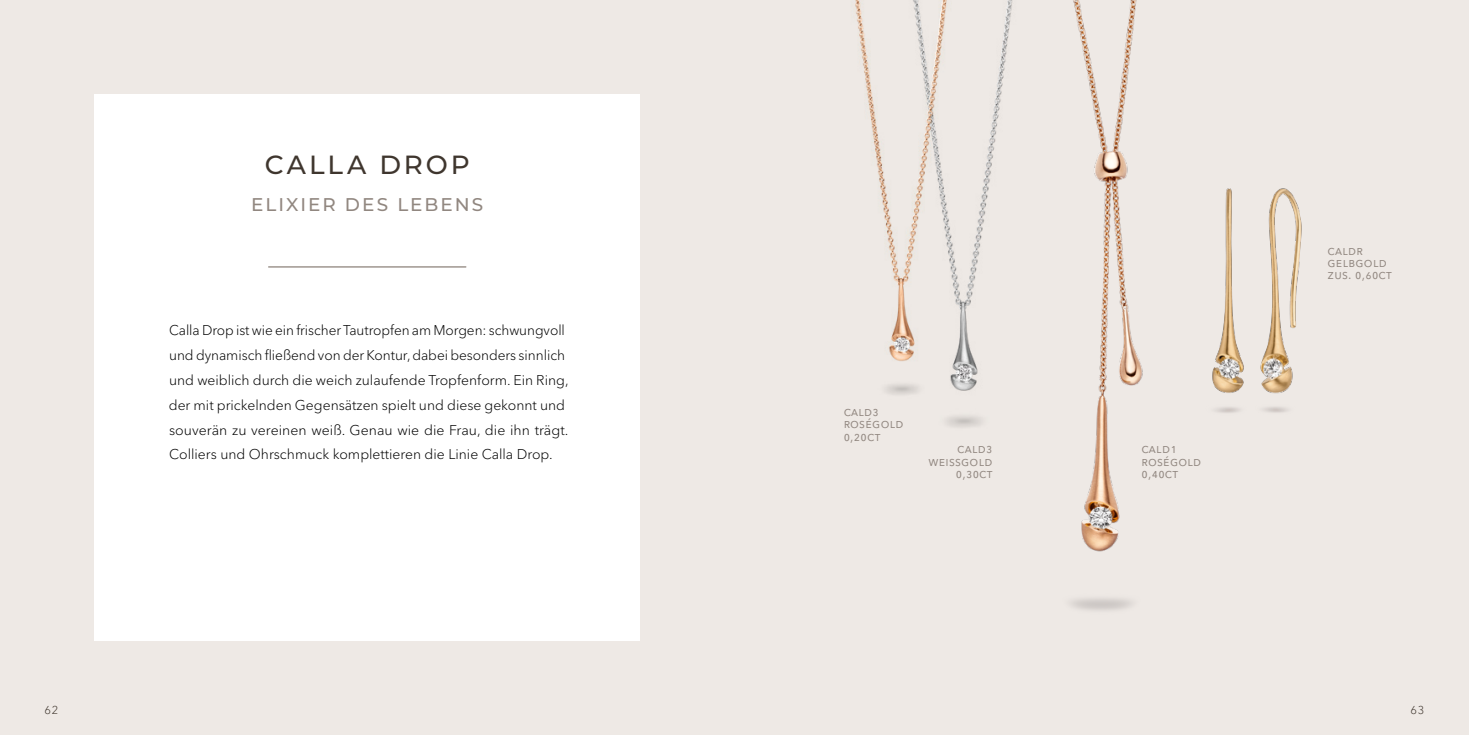
<style>
.page{position:relative;width:1469px;height:735px;background:#fff}
.page>*{position:absolute;margin:0;border:0;box-sizing:border-box;transform-origin:0 0}
.HL{font:500 26.25px "Montserrat";letter-spacing:.11em;color:#3f362e}
.SL_1{font:500 18.38px "Montserrat";letter-spacing:.11em;color:#918780}
.Lesetext_NEU{font:300 14px/24.8px "Avenir Next LT Pro";color:#000}
.Produktbeschreibung_Linksbündig{font:13.12px "Avenir Next";letter-spacing:.02em;color:#918780}
.t1{font:300 11.38px "Avenir Next LT Pro";color:#3f362e}
</style>
<div class="page">
<div style="left:0;top:0;width:1468px;height:734px;background:#eee9e5"></div>
<img style="left:946px;top:302px;width:14px;height:125px">
<img style="left:855px;top:0;width:101px;height:399px">
<img style="left:874px;top:0;width:68px;height:278px">
<img style="left:960px;top:0;width:183px;height:611px">
<img style="left:1212px;top:188px;width:90px;height:225px">
<div style="left:94px;top:94px;width:546px;height:546px;background:#fff"></div>
<hr style="left:269px;top:266px;width:197px;height:1px;background:#918780">
<p class="HL" style="left:265px;top:146px;width:206px">CALLA DROP</p>
<p class="SL_1" style="left:251px;top:191px;width:233px">ELIXIER DES LEBENS</p>
<p class="Lesetext_NEU" style="left:169px;top:318px;width:401px">Calla Drop ist wie ein frischer Tautropfen am Morgen: schwungvoll und dynamisch fließend von der Kontur, dabei besonders sinnlich und weiblich durch die weich zulaufende Tropfenform. Ein Ring, der mit prickelnden Gegensätzen spielt und diese gekonnt und souverän zu vereinen weiß. Genau wie die Frau, die ihn trägt.<br>Colliers und Ohrschmuck komplettieren die Linie Calla Drop.</p>
<p class="Produktbeschreibung_Linksbündig" style="left:843px;top:400px;width:37px">cald3</p>
<p class="Produktbeschreibung_Linksbündig" style="left:843px;top:412px;width:61px">roségold</p>
<p class="Produktbeschreibung_Linksbündig" style="left:843px;top:425px;width:38px">0,20ct</p>
<p class="Produktbeschreibung_Linksbündig" style="left:957px;top:437px;width:37px">cald3</p>
<p class="Produktbeschreibung_Linksbündig" style="left:928px;top:449px;width:66px">weissgold</p>
<p class="Produktbeschreibung_Linksbündig" style="left:955px;top:462px;width:38px">0,30ct</p>
<p class="Produktbeschreibung_Linksbündig" style="left:1141px;top:437px;width:37px">cald1</p>
<p class="Produktbeschreibung_Linksbündig" style="left:1141px;top:449px;width:61px">roségold</p>
<p class="Produktbeschreibung_Linksbündig" style="left:1141px;top:462px;width:38px">0,40ct</p>
<p class="Produktbeschreibung_Linksbündig" style="left:1327px;top:239px;width:37px">caldr</p>
<p class="Produktbeschreibung_Linksbündig" style="left:1327px;top:251px;width:61px">gelbgold</p>
<p class="Produktbeschreibung_Linksbündig" style="left:1327px;top:263px;width:66px">zus. 0,60ct</p>
<p class="t1" style="left:45px;top:702px;width:15px">62</p>
<p class="t1" style="left:1410px;top:702px;width:15px">63</p>
</div>
